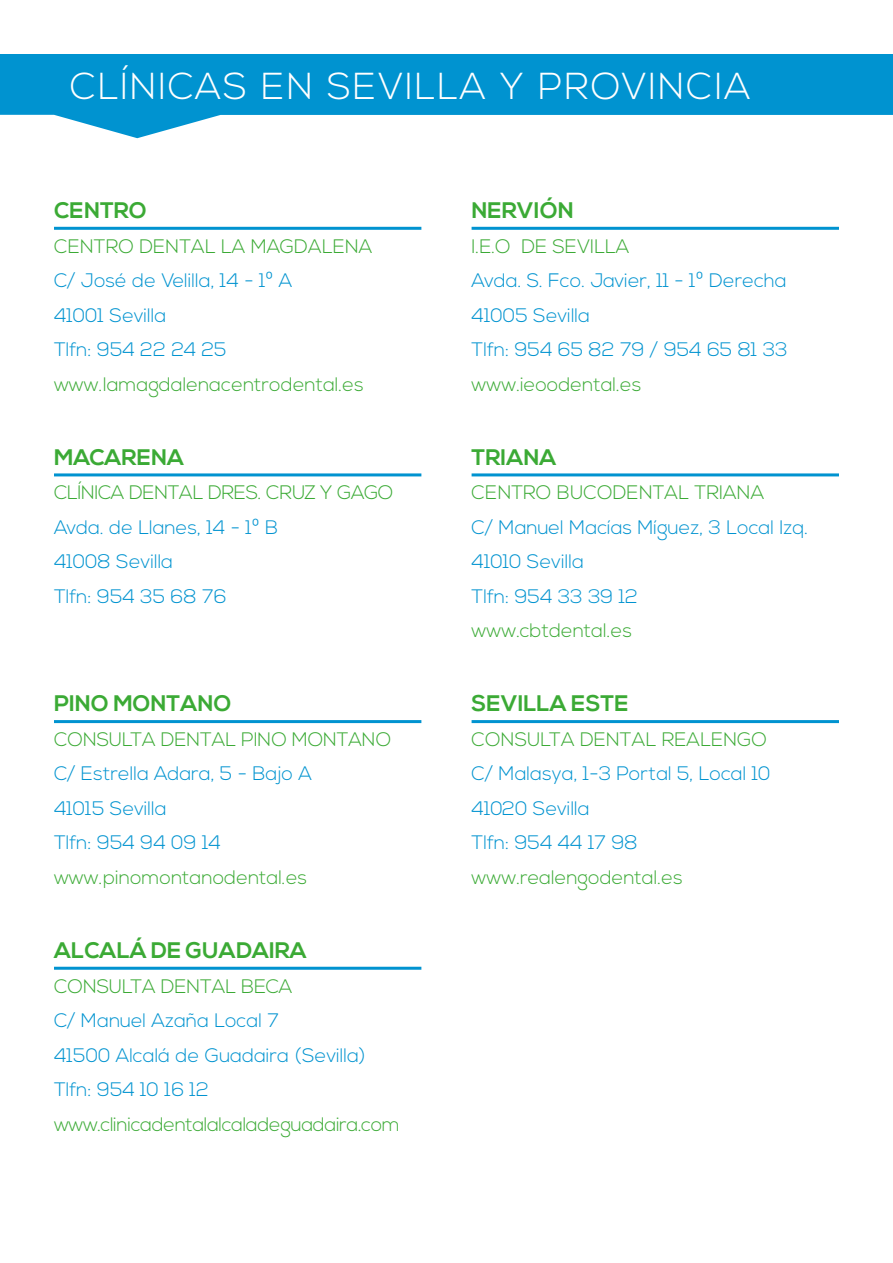
<style>
.page{position:relative;width:893px;height:1263px;background:#fff}
.page>*{position:absolute;margin:0;border:0;box-sizing:border-box;transform-origin:0 0}
.t1{font:300 37.5px "Nexa";letter-spacing:.05em;color:#fff}
.t2{font:700 22.5px "Nexa";color:#3baa35}
.t3{font:300 19.5px/34.5px "Nexa";color:#0093d0}
.t4{font:300 19.5px/34.5px "Nexa";color:#3baa35}
.t5{font:300 19.5px/34.5px "Nexa";letter-spacing:-.02em;color:#3baa35}
.s1{color:#0093d0}
.s2{color:#3baa35}
</style>
<div class="page">
<svg style="left:0;top:54px;width:893px;height:84px;fill:#0093d0"></svg>
<hr style="left:54px;top:227px;width:367px;height:3px;background:#0093d0">
<hr style="left:54px;top:473px;width:367px;height:3px;background:#0093d0">
<hr style="left:54px;top:720px;width:367px;height:3px;background:#0093d0">
<hr style="left:54px;top:967px;width:367px;height:3px;background:#0093d0">
<hr style="left:472px;top:227px;width:367px;height:3px;background:#0093d0">
<hr style="left:472px;top:473px;width:367px;height:3px;background:#0093d0">
<hr style="left:472px;top:720px;width:367px;height:3px;background:#0093d0">
<p class="t1" style="left:70px;top:64px;width:682px">CLÍNICAS EN SEVILLA Y PROVINCIA</p>
<p class="t2" style="left:54px;top:197px;width:94px">CENTRO</p>
<p class="t4" style="left:54px;top:230px;width:320px">CENTRO DENTAL LA MAGDALENA</p>
<p class="t3" style="left:54px;top:264px;width:240px">C/ José de Velilla, 14 - 1º A</p>
<p class="t3" style="left:54px;top:299px;width:114px">41001 Sevilla</p>
<p class="t3" style="left:54px;top:333px;width:174px">Tlfn: 954 22 24 25</p>
<p class="t4" style="left:54px;top:368px;width:311px">www.lamagdalenacentrodental.es</p>
<p class="t2" style="left:54px;top:444px;width:132px">MACARENA</p>
<p class="t5" style="left:54px;top:476px;width:341px">CLÍNICA DENTAL DRES. CRUZ Y GAGO</p>
<p class="t3" style="left:54px;top:511px;width:226px">Avda. de Llanes, 14 - 1º B</p>
<p class="t3" style="left:54px;top:545px;width:121px">41008 Sevilla</p>
<p class="t3" style="left:54px;top:580px;width:174px">Tlfn: 954 35 68 76</p>
<p class="t2" style="left:54px;top:691px;width:179px">PINO MONTANO</p>
<p class="t4" style="left:54px;top:723px;width:339px">CONSULTA DENTAL PINO MONTANO</p>
<p class="t3" style="left:54px;top:757px;width:259px">C/ Estrella Adara, 5 - Bajo A</p>
<p class="t3" style="left:54px;top:792px;width:114px">41015 Sevilla</p>
<p class="t4" style="left:54px;top:826px;width:255px"><span class="s1">Tlfn: 954 94 09 14 </span>www.pinomontanodental.es</p>
<p class="t2" style="left:54px;top:937px;width:254px">ALCALÁ DE GUADAIRA</p>
<p class="t3" style="left:54px;top:969px;width:313px"><span class="s2">CONSULTA DENTAL BECA<br></span>C/ Manuel Azaña Local 7<br>41500 Alcalá de Guadaira (Sevilla)</p>
<p class="t5" style="left:54px;top:1073px;width:347px"><span class="s1">Tlfn: 954 10 16 12 </span>www.clinicadentalalcaladeguadaira.com</p>
<p class="t2" style="left:472px;top:197px;width:104px">NERVIÓN</p>
<p class="t4" style="left:472px;top:230px;width:159px">I.E.O DE SEVILLA</p>
<p class="t3" style="left:472px;top:264px;width:317px">Avda. S. Fco. Javier, 11 - 1º Derecha<br>41005 Sevilla</p>
<p class="t3" style="left:472px;top:333px;width:318px">Tlfn: 954 65 82 79 / 954 65 81 33</p>
<p class="t4" style="left:472px;top:368px;width:171px">www.ieoodental.es</p>
<p class="t2" style="left:472px;top:444px;width:86px">TRIANA</p>
<p class="t4" style="left:472px;top:476px;width:294px">CENTRO BUCODENTAL TRIANA</p>
<p class="t3" style="left:472px;top:511px;width:338px">C/ Manuel Macías Míguez, 3 Local Izq.<br>41010 Sevilla</p>
<p class="t3" style="left:472px;top:580px;width:168px">Tlfn: 954 33 39 12</p>
<p class="t4" style="left:472px;top:614px;width:162px">www.cbtdental.es</p>
<p class="t2" style="left:472px;top:691px;width:158px">SEVILLA ESTE</p>
<p class="t4" style="left:472px;top:723px;width:297px">CONSULTA DENTAL REALENGO</p>
<p class="t3" style="left:472px;top:757px;width:300px">C/ Malasya, 1-3 Portal 5, Local 10<br>41020 Sevilla</p>
<p class="t4" style="left:472px;top:826px;width:213px"><span class="s1">Tlfn: 954 44 17 98 </span>www.realengodental.es</p>
</div>
